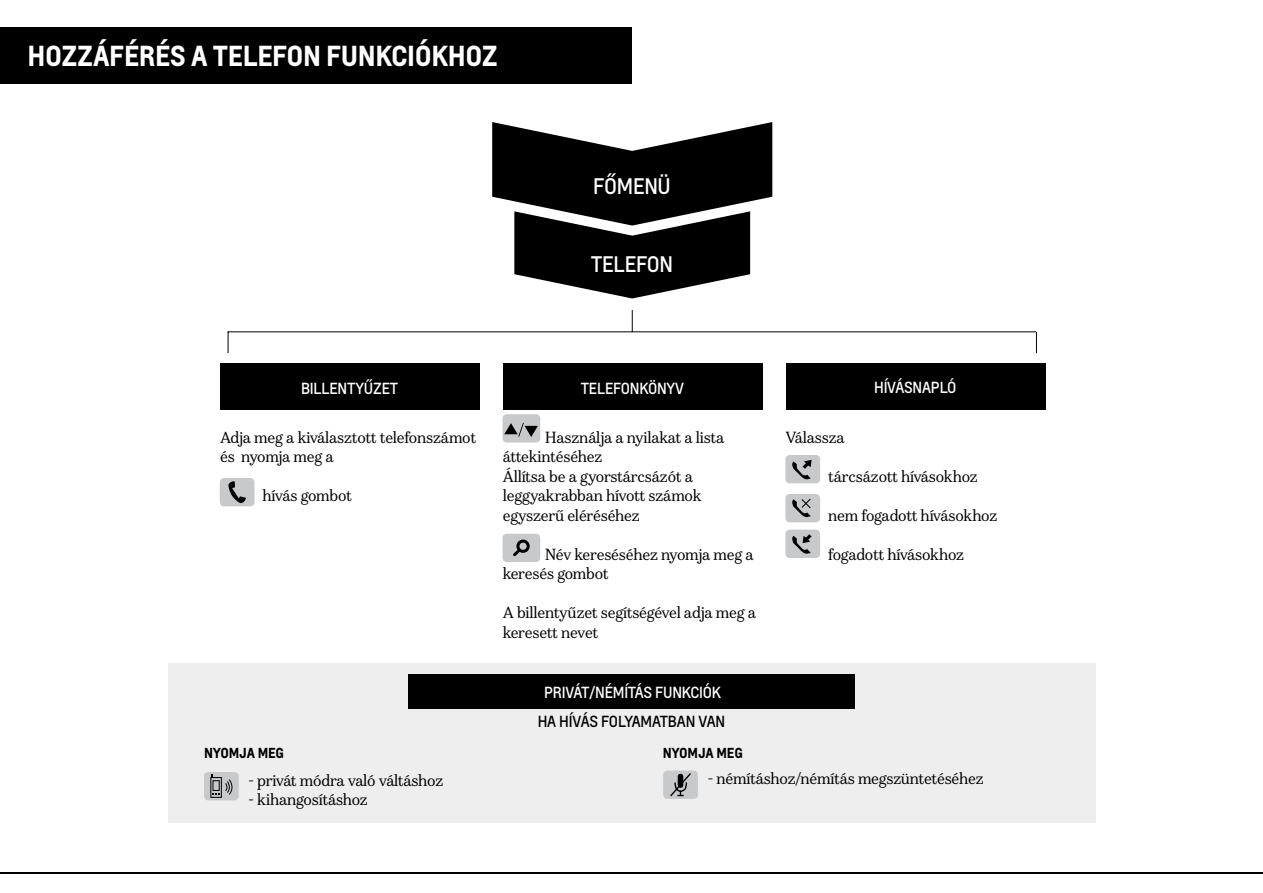
<style>
.page{position:relative;width:1263px;height:893px;background:#fff}
.page>*{position:absolute;margin:0;border:0;box-sizing:border-box;transform-origin:0 0}
.t1{font:700 27px "Louis";letter-spacing:-.015em;color:#fff}
.t2{font:21px "Louis";letter-spacing:-.015em;color:#fff}
.t3{font:15px/19.5px "Durant";letter-spacing:-.015em;color:#000}
.t4{font:15px "Louis";letter-spacing:-.015em;color:#fff}
.t5{font:15px "Louis";letter-spacing:-.01em;color:#000}
.t6{font:700 13.5px "Louis";letter-spacing:-.015em;color:#000}
</style>
<div class="page">
<div style="left:168px;top:663px;width:927px;height:160px;background:#eeeeef"></div>
<div style="left:220px;top:363px;width:260px;height:47px;background:#000"></div>
<div style="left:503px;top:363px;width:259px;height:47px;background:#000"></div>
<div style="left:786px;top:363px;width:259px;height:47px;background:#000"></div>
<svg style="left:492px;top:122px;width:280px;height:176px"></svg>
<svg style="left:632px;top:310px;width:1px;height:21px"></svg>
<hr style="left:228px;top:331px;width:808px;height:1px;background:#000">
<svg style="left:228px;top:332px;width:1px;height:21px"></svg>
<svg style="left:1036px;top:332px;width:1px;height:21px"></svg>
<hr style="left:0;top:872px;width:1263px;height:2px;background:#000">
<div style="left:408px;top:674px;width:447px;height:35px;background:#000"></div>
<div style="left:0;top:27px;width:631px;height:57px;background:#000"></div>
<div style="left:220px;top:478px;width:34px;height:28px;background:#c7c9ca;border-radius:4px"></div>
<svg style="left:228px;top:481px;width:18px;height:22px"></svg>
<div style="left:502px;top:414px;width:38px;height:28px;background:#c7c9ca;border-radius:4px"></div>
<svg style="left:504px;top:423px;width:34px;height:14px"></svg>
<div style="left:502px;top:534px;width:38px;height:28px;background:#c7c9ca;border-radius:4px"></div>
<div style="left:516px;top:540px;width:14px;height:13px;border:3px solid #000;border-radius:50%"></div>
<svg style="left:513px;top:549px;width:8px;height:8px"></svg>
<div style="left:785px;top:530px;width:35px;height:28px;background:#c7c9ca;border-radius:4px"></div>
<svg style="left:792px;top:534px;width:20px;height:20px"></svg>
<div style="left:785px;top:455px;width:35px;height:28px;background:#c7c9ca;border-radius:4px"></div>
<svg style="left:792px;top:460px;width:20px;height:20px"></svg>
<div style="left:785px;top:494px;width:35px;height:28px;background:#c7c9ca;border-radius:4px"></div>
<svg style="left:792px;top:498px;width:19px;height:20px"></svg>
<div style="left:204px;top:772px;width:35px;height:28px;background:#c7c9ca;border-radius:4px"></div>
<svg style="left:210px;top:775px;width:23px;height:23px"></svg>
<div style="left:663px;top:770px;width:35px;height:29px;background:#c7c9ca;border-radius:4px"></div>
<svg style="left:670px;top:773px;width:21px;height:24px"></svg>
<div style="left:678px;top:773px;width:5px;height:15px;background:#000;border-radius:3px"></div>
<h1 class="t1" style="left:28px;top:38px;width:472px">HOZZÁFÉRÉS A TELEFON FUNKCIÓKHOZ</h1>
<h2 class="t2" style="left:593px;top:172px;width:79px">FŐMENÜ</h2>
<h2 class="t2" style="left:591px;top:250px;width:84px">TELEFON</h2>
<p class="t4" style="left:301px;top:379px;width:99px">BILLENTYŰZET</p>
<p class="t4" style="left:581px;top:379px;width:105px">TELEFONKÖNYV</p>
<p class="t4" style="left:874px;top:377px;width:84px">HÍVÁSNAPLÓ</p>
<p class="t3" style="left:220px;top:428px;width:258px">Adja meg a kiválasztott telefonszámot és nyomja meg a</p>
<p class="t3" style="left:262px;top:486px;width:91px">hívás gombot</p>
<p class="t3" style="left:503px;top:428px;width:223px;text-indent:43px">Használja a nyilakat a lista áttekintéséhez<br>Állítsa be a gyorstárcsázót a leggyakrabban hívott számok egyszerű eléréséhez</p>
<p class="t3" style="left:503px;top:545px;width:252px;text-indent:43px">Név kereséséhez nyomja meg a keresés gombot</p>
<p class="t3" style="left:503px;top:603px;width:255px">A billentyűzet segítségével adja meg a keresett nevet</p>
<p class="t4" style="left:544px;top:683px;width:179px">PRIVÁT/NÉMÍTÁS FUNKCIÓK</p>
<p class="t5" style="left:538px;top:712px;width:189px">HA HÍVÁS FOLYAMATBAN VAN</p>
<p class="t3" style="left:786px;top:428px;width:61px">Válassza</p>
<p class="t3" style="left:828px;top:467px;width:151px">tárcsázott hívásokhoz</p>
<p class="t3" style="left:828px;top:506px;width:171px">nem fogadott hívásokhoz</p>
<p class="t3" style="left:828px;top:545px;width:138px">fogadott hívásokhoz</p>
<p class="t6" style="left:204px;top:744px;width:82px">NYOMJA MEG</p>
<p class="t6" style="left:663px;top:744px;width:82px">NYOMJA MEG</p>
<p class="t3" style="left:249px;top:770px;width:196px">- privát módra való váltáshoz</p>
<p class="t3" style="left:249px;top:790px;width:121px">- kihangosításhoz</p>
<p class="t3" style="left:708px;top:769px;width:277px">- némításhoz/némítás megszüntetéséhez</p>
</div>
